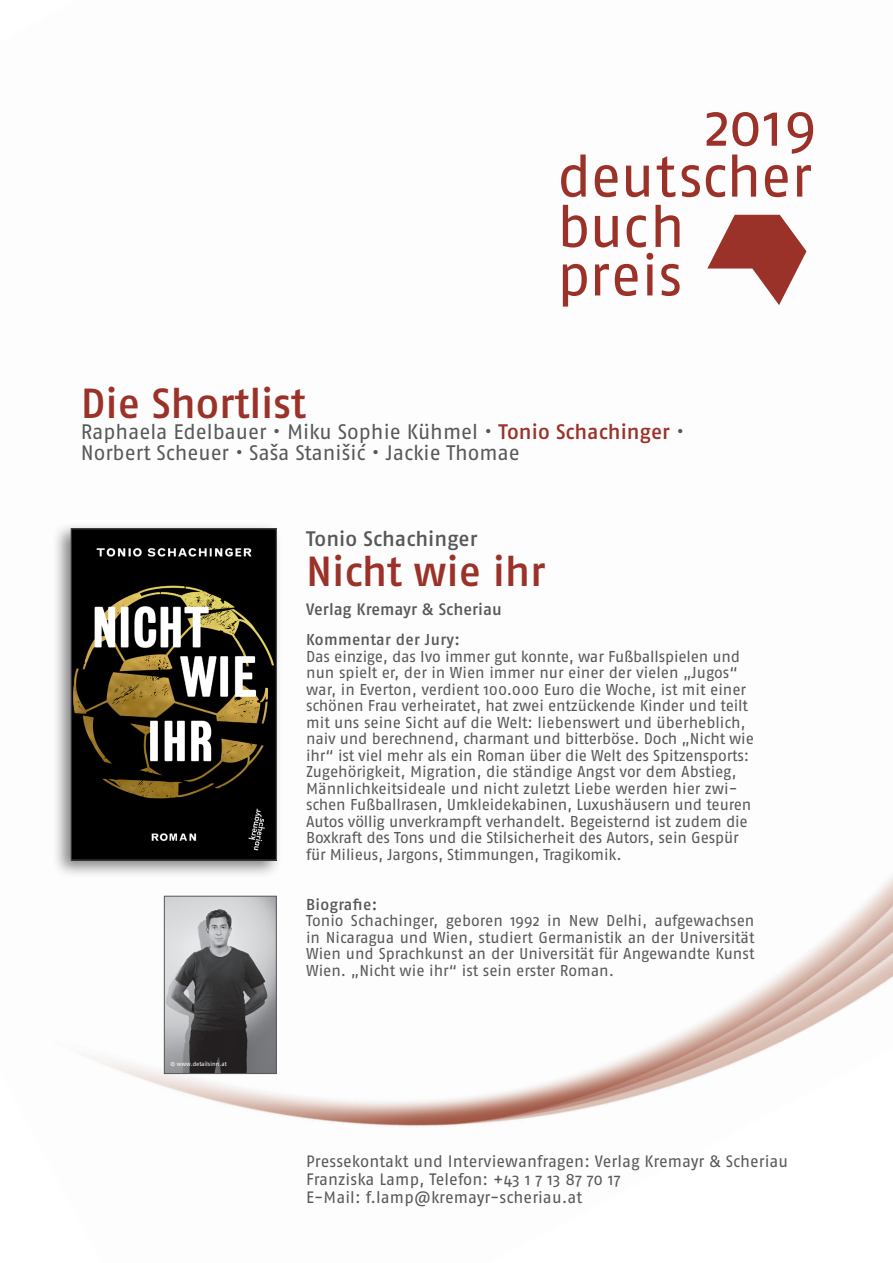
<style>
.page{position:relative;width:893px;height:1263px;background:#fff}
.page>*{position:absolute;margin:0;border:0;box-sizing:border-box;transform-origin:0 0}
.t1{font:500 42px "Fago Pro";letter-spacing:-.005em;color:#9b3229}
.t2{font:21px "Fago Pro";color:#57585a}
.t3{font:500 21px "Fago Pro";color:#57585a}
.t4{font:16.5px "Fago Pro";letter-spacing:.005em;color:#57585a}
.t5{font:500 16.5px "Fago Pro";letter-spacing:-.005em;color:#57585a}
.t6{font:15.75px/16.5px "Fago Pro";letter-spacing:-.01em;color:#57585a}
.t7{font:500 15.75px "Fago Pro";letter-spacing:.015em;color:#57585a}
.t8{font:6px "Fago Pro";color:#fff}
.s1{font-weight:500;color:#9b3229}
</style>
<div class="page">
<img style="left:86px;top:112px;width:807px;height:1015px">
<svg style="left:707px;top:215px;width:99px;height:90px"></svg>
<svg style="left:561px;top:154px;width:25px;height:43px"></svg>
<svg style="left:595px;top:165px;width:22px;height:32px"></svg>
<svg style="left:626px;top:166px;width:23px;height:31px"></svg>
<svg style="left:657px;top:156px;width:18px;height:41px"></svg>
<svg style="left:682px;top:165px;width:18px;height:32px"></svg>
<svg style="left:706px;top:165px;width:19px;height:32px"></svg>
<svg style="left:732px;top:154px;width:24px;height:43px"></svg>
<svg style="left:765px;top:165px;width:23px;height:32px"></svg>
<svg style="left:797px;top:165px;width:14px;height:32px"></svg>
<svg style="left:563px;top:205px;width:24px;height:42px"></svg>
<svg style="left:595px;top:216px;width:23px;height:31px"></svg>
<svg style="left:627px;top:215px;width:19px;height:32px"></svg>
<svg style="left:656px;top:205px;width:23px;height:42px"></svg>
<svg style="left:563px;top:264px;width:24px;height:43px"></svg>
<svg style="left:595px;top:264px;width:14px;height:31px"></svg>
<svg style="left:615px;top:264px;width:23px;height:32px"></svg>
<svg style="left:646px;top:253px;width:7px;height:42px"></svg>
<svg style="left:661px;top:264px;width:19px;height:32px"></svg>
<svg style="left:707px;top:112px;width:51px;height:34px"></svg>
<svg style="left:764px;top:113px;width:13px;height:33px"></svg>
<svg style="left:788px;top:112px;width:25px;height:42px"></svg>
<div style="left:52px;top:521px;width:231px;height:357px;background:#231f20;opacity:.55"></div>
<img style="left:73px;top:531px;width:201px;height:327px">
<div style="left:71px;top:529px;width:205px;height:331px;border:1px solid #57585a"></div>
<img style="left:166px;top:898px;width:108px;height:174px">
<div style="left:164px;top:896px;width:112px;height:178px;border:1px solid #57585a"></div>
<p class="t1" style="left:81px;top:378px;width:227px">Die Shortlist</p>
<p class="t2" style="left:81px;top:419px;width:605px">Raphaela Edelbauer • Miku Sophie Kühmel • <span class="s1">Tonio Schachinger</span> •</p>
<p class="t2" style="left:81px;top:440px;width:441px">Norbert Scheuer • Saša Stanišić • Jackie Thomae</p>
<p class="t8" style="left:170px;top:1060px;width:58px">© www.detailsinn.at</p>
<p class="t3" style="left:306px;top:526px;width:173px">Tonio Schachinger</p>
<p class="t1" style="left:306px;top:546px;width:241px">Nicht wie ihr</p>
<p class="t5" style="left:306px;top:599px;width:197px">Verlag Kremayr &amp; Scheriau</p>
<p class="t7" style="left:306px;top:630px;width:155px">Kommentar der Jury:</p>
<p class="t6" style="left:306px;top:648px;width:449px">Das einzige, das Ivo immer gut konnte, war Fußballspielen und nun spielt er, der in Wien immer nur einer der vielen „Jugos“ war, in Everton, verdient 100.000 Euro die Woche, ist mit einer schönen Frau verheiratet, hat zwei entzückende Kinder und teilt mit uns seine Sicht auf die Welt: liebenswert und überheblich, naiv und berechnend, charmant und bitterböse. Doch „Nicht wie ihr“ ist viel mehr als ein Roman über die Welt des Spitzensports:<br>Zugehörigkeit, Migration, die ständige Angst vor dem Abstieg, Männlichkeitsideale und nicht zuletzt Liebe werden hier zwi&shy;schen Fußballrasen, Umkleidekabinen, Luxushäusern und teuren Autos völlig unverkrampft verhandelt. Begeisternd ist zudem die Boxkraft des Tons und die Stilsicherheit des Autors, sein Gespür für Milieus, Jargons, Stimmungen, Tragikomik.</p>
<p class="t7" style="left:306px;top:895px;width:73px">Biografie:</p>
<p class="t6" style="left:306px;top:912px;width:450px;text-align:justify">Tonio Schachinger, geboren 1992 in New Delhi, aufgewachsen in Nicaragua und Wien, studiert Germanistik an der Universität Wien und Sprachkunst an der Universität für Angewandte Kunst Wien. „Nicht wie ihr“ ist sein erster Roman.</p>
<p class="t4" style="left:306px;top:1151px;width:483px">Pressekontakt und Interviewanfragen: Verlag Kremayr &amp; Scheriau</p>
<p class="t4" style="left:306px;top:1169px;width:316px">Franziska Lamp, Telefon: +43 1 7 13 87 70 17</p>
<p class="t4" style="left:306px;top:1187px;width:278px">E-Mail: f.lamp@kremayr-scheriau.at</p>
</div>
